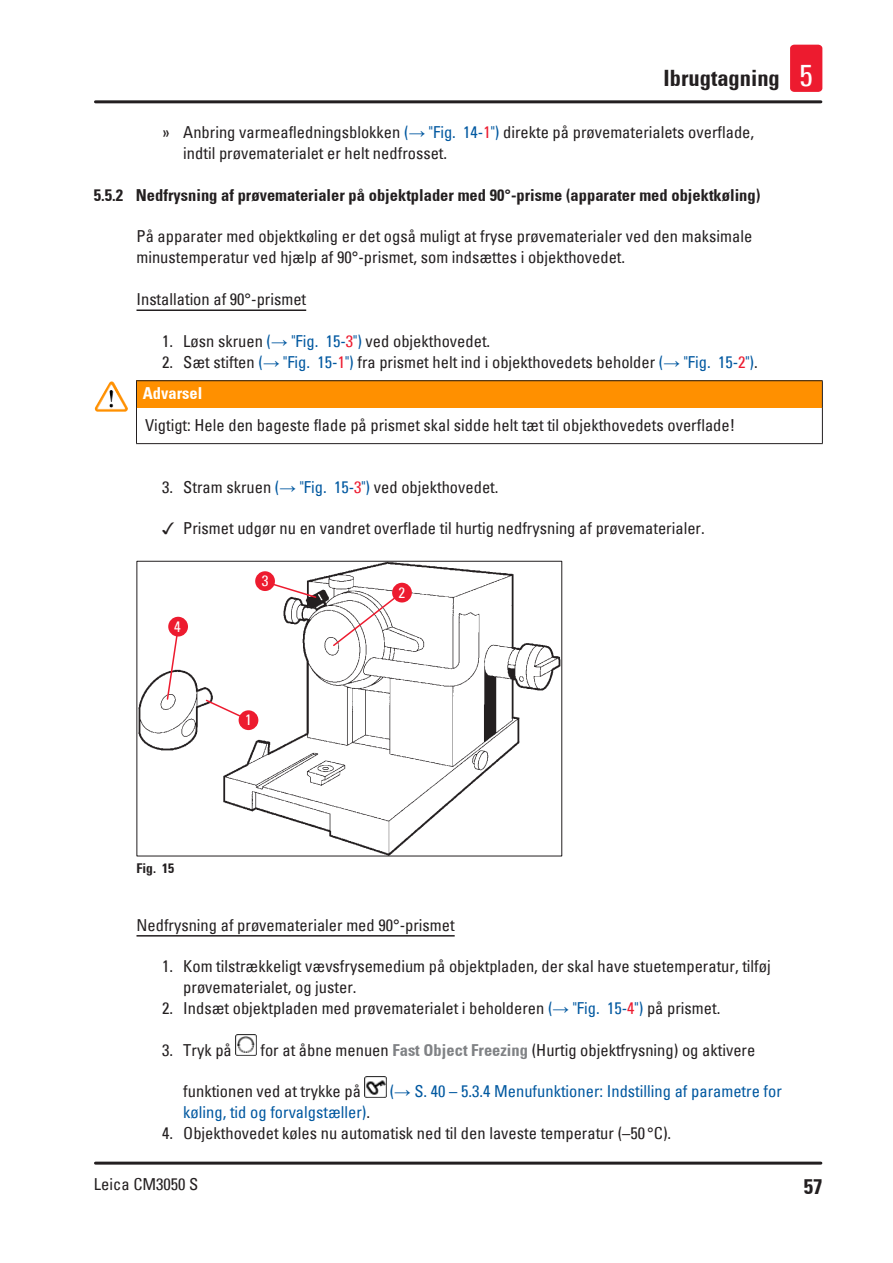
<style>
.page{position:relative;width:893px;height:1263px;background:#fff}
.page>*{position:absolute;margin:0;border:0;box-sizing:border-box;transform-origin:0 0}
.t1{font:700 condensed 22.5px "Univers";color:#231f20}
.t2{font:700 condensed 21px "Univers";color:#231f20}
.Description_text{font:condensed 16.5px/20.9px "Univers";color:#231f20}
.t3{font:700 condensed 16.5px "Univers";color:#231f20}
.t4{font:condensed 16.5px "Univers";color:#0058a0}
.Source_of_danger{font:condensed 16.5px "Univers";color:#231f20}
.I_Topic{font:condensed 16.5px "Univers";color:#231f20}
.Signalword__no_use_a{font:700 condensed 16.5px "Univers";color:#fff}
.t5{font:condensed 15px "Univers";color:#fff}
.t6{font:700 condensed 13.5px "Univers";color:#231f20}
.s1{font-weight:400;font-size:30px;color:#fff}
.s2{color:#0058a0}
.s3{font-family:"Arial";font-stretch:normal;color:#0058a0}
.s4{color:#ed1b2f}
.s5{font-weight:700;color:#808285}
.s6{font-family:"Arial";font-stretch:normal}
.s7{color:#231f20}
</style>
<div class="page">
<hr style="left:95px;top:100px;width:726px;height:3px;background:#231f20">
<hr style="left:95px;top:1161px;width:726px;height:3px;background:#231f20">
<div style="left:790px;top:45px;width:32px;height:47px;background:#ed1b2f;border-radius:4px"></div>
<hr style="left:136px;top:309px;width:170px;height:2px;background:#231f20">
<hr style="left:136px;top:935px;width:319px;height:1px;background:#231f20">
<div style="left:136px;top:381px;width:686px;height:27px;background:#ff9000"></div>
<hr style="left:136px;top:408px;width:1px;height:35px;background:#231f20">
<hr style="left:822px;top:408px;width:1px;height:35px;background:#231f20">
<hr style="left:136px;top:443px;width:687px;height:1px;background:#231f20">
<hr style="left:136px;top:380px;width:687px;height:1px;background:#231f20">
<svg style="left:136px;top:381px;width:1px;height:27px"></svg>
<svg style="left:822px;top:381px;width:1px;height:27px"></svg>
<img style="left:97px;top:381px;width:14px;height:23px">
<img style="left:138px;top:563px;width:422px;height:291px">
<div style="left:239px;top:710px;width:19px;height:20px;background:#ed1b2f;border-radius:50%"></div>
<div style="left:255px;top:571px;width:20px;height:20px;background:#ed1b2f;border-radius:50%"></div>
<div style="left:392px;top:583px;width:20px;height:19px;background:#ed1b2f;border-radius:50%"></div>
<div style="left:168px;top:617px;width:20px;height:19px;background:#ed1b2f;border-radius:50%"></div>
<svg style="left:269px;top:582px;width:48px;height:17px"></svg>
<svg style="left:205px;top:698px;width:38px;height:20px"></svg>
<svg style="left:332px;top:596px;width:65px;height:51px"></svg>
<svg style="left:166px;top:634px;width:13px;height:67px"></svg>
<div style="left:136px;top:561px;width:426px;height:295px;border:1px solid #231f20"></div>
<img style="left:235px;top:1034px;width:22px;height:22px">
<img style="left:365px;top:1076px;width:21px;height:21px">
<h1 class="t1" style="left:664px;top:65px;width:151px">Ibrugtagning <span class="s1">5</span></h1>
<p class="Description_text" style="left:183px;top:122px;width:572px;text-indent:-21px">» Anbring varmeafledningsblokken <span class="s2">(</span><span class="s3">→</span> <span class="s2">"Fig. 14‑</span><span class="s4">1</span><span class="s2">")</span> direkte på prøvematerialets overflade, indtil prøvematerialet er helt nedfrosset.</p>
<p class="t3" style="left:94px;top:185px;width:668px">5.5.2 Nedfrysning af prøvematerialer på objektplader med 90°-prisme (apparater med objektkøling)</p>
<p class="Description_text" style="left:136px;top:226px;width:617px">På apparater med objektkøling er det også muligt at fryse prøvematerialer ved den maksimale minustemperatur ved hjælp af 90°-prismet, som indsættes i objekthovedet.</p>
<p class="I_Topic" style="left:136px;top:289px;width:171px">Installation af 90°-prismet</p>
<p class="Description_text" style="left:162px;top:330px;width:330px">1. Løsn skruen <span class="s2">(</span><span class="s3">→</span> <span class="s2">"Fig. 15‑</span><span class="s4">3</span><span class="s2">")</span> ved objekthovedet.</p>
<p class="Description_text" style="left:162px;top:351px;width:597px">2. Sæt stiften <span class="s2">(</span><span class="s3">→</span> <span class="s2">"Fig. 15‑</span><span class="s4">1</span><span class="s2">")</span> fra prismet helt ind i objekthovedets beholder <span class="s2">(</span><span class="s3">→</span> <span class="s2">"Fig. 15‑</span><span class="s4">2</span><span class="s2">")</span>.</p>
<p class="Signalword__no_use_a" style="left:143px;top:383px;width:61px">Advarsel</p>
<p class="Source_of_danger" style="left:145px;top:415px;width:592px">Vigtigt: Hele den bageste flade på prismet skal sidde helt tæt til objekthovedets overflade!</p>
<p class="Description_text" style="left:162px;top:476px;width:338px">3. Stram skruen <span class="s2">(</span><span class="s3">→</span> <span class="s2">"Fig. 15‑</span><span class="s4">3</span><span class="s2">")</span> ved objekthovedet.</p>
<p class="Description_text" style="left:183px;top:518px;width:523px">Prismet udgør nu en vandret overflade til hurtig nedfrysning af prøvematerialer.</p>
<p class="t5" style="left:174px;top:617px;width:8px">4</p>
<p class="t6" style="left:137px;top:859px;width:39px">Fig. 15</p>
<p class="t5" style="left:262px;top:571px;width:8px">3</p>
<p class="t5" style="left:245px;top:710px;width:8px">1</p>
<p class="t5" style="left:399px;top:583px;width:8px">2</p>
<p class="I_Topic" style="left:136px;top:914px;width:320px">Nedfrysning af prøvematerialer med 90°-prismet</p>
<p class="Description_text" style="left:183px;top:956px;width:589px;text-indent:-21px">1. Kom tilstrækkeligt vævsfrysemedium på objektpladen, der skal have stuetemperatur, tilføj prøvematerialet, og juster.</p>
<p class="Description_text" style="left:162px;top:997px;width:560px">2. Indsæt objektpladen med prøvematerialet i beholderen <span class="s2">(</span><span class="s3">→</span> <span class="s2">"Fig. 15‑</span><span class="s4">4</span><span class="s2">")</span> på prismet.</p>
<p class="Description_text" style="left:162px;top:1039px;width:71px">3. Tryk på</p>
<p class="Description_text" style="left:260px;top:1039px;width:496px">for at åbne menuen <span class="s5">Fast Object Freezing</span> (Hurtig objektfrysning) og aktivere</p>
<p class="Description_text" style="left:183px;top:1081px;width:179px">funktionen ved at trykke på</p>
<p class="t4" style="left:390px;top:1081px;width:394px">(<span class="s6">→</span> S. 40 – 5.3.4 Menufunktioner: Indstilling af parametre for</p>
<p class="t4" style="left:183px;top:1102px;width:188px">køling, tid og forvalgstæller)<span class="s7">.</span></p>
<p class="Description_text" style="left:162px;top:1122px;width:511px">4. Objekthovedet køles nu automatisk ned til den laveste temperatur (–50 °C).</p>
<p class="Description_text" style="left:94px;top:1173px;width:106px">Leica CM3050 S</p>
<p class="t2" style="left:804px;top:1173px;width:20px">57</p>
</div>
